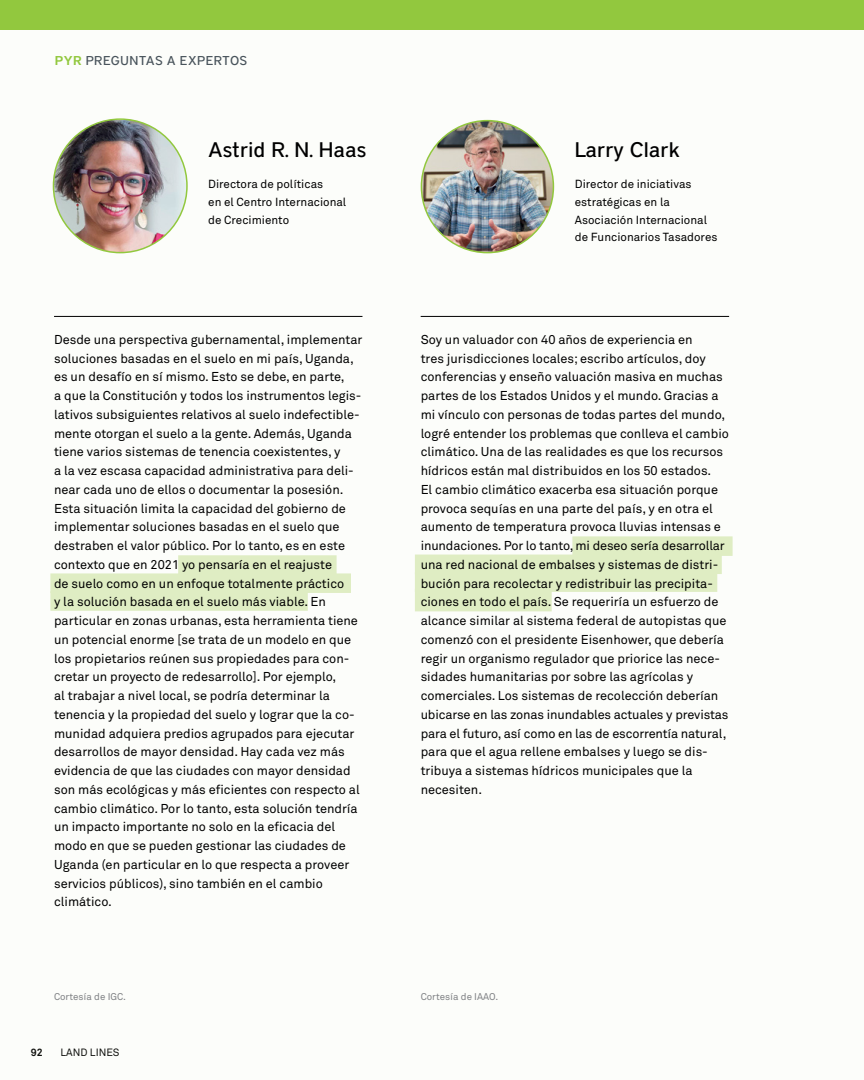
<style>
.page{position:relative;width:864px;height:1080px;background:#fcfdfa}
.page>*{position:absolute;margin:0;border:0;box-sizing:border-box;transform-origin:0 0}
.t1{font:500 21px "District";color:#000}
.t2{font:12.75px/18.8px "Akkurat Pro";color:#000}
.t3{font:500 12.75px "District";letter-spacing:.045em;color:#48535b}
.t4{font:11.7px/17.5px "Akkurat Pro";color:#000}
.t5{font:10.5px "Akkurat Pro";color:#000}
.t6{font:700 10.5px "Akkurat Pro";color:#000}
.t7{font:9.75px "Akkurat Pro";color:#808285}
.s1{font-weight:600;color:#92c83e}
</style>
<div class="page">
<div style="left:572px;top:536px;width:161px;height:20px;background:#dfedc3"></div>
<div style="left:415px;top:572px;width:302px;height:20px;background:#dfedc3"></div>
<div style="left:415px;top:555px;width:307px;height:19px;background:#dfedc3"></div>
<div style="left:415px;top:589px;width:137px;height:22px;background:#dfedc3"></div>
<div style="left:178px;top:555px;width:159px;height:20px;background:#dfedc3"></div>
<div style="left:50px;top:591px;width:258px;height:20px;background:#dfedc3"></div>
<div style="left:50px;top:573px;width:301px;height:20px;background:#dfedc3"></div>
<img style="left:53px;top:121px;width:134px;height:132px">
<img style="left:421px;top:121px;width:132px;height:132px;border-radius:66px">
<div style="left:0;top:0;width:864px;height:30px;background:#92c83e"></div>
<hr style="left:421px;top:316px;width:308px;height:1px;background:#000">
<hr style="left:54px;top:316px;width:308px;height:1px;background:#000">
<p class="t3" style="left:55px;top:53px;width:194px"><span class="s1">PYR</span> PREGUNTAS A EXPERTOS</p>
<h1 class="t1" style="left:208px;top:137px;width:160px">Astrid R. N. Haas</h1>
<p class="t4" style="left:208px;top:176px;width:140px">Directora de políticas<br>en el Centro Internacional de Crecimiento</p>
<p class="t2" style="left:54px;top:330px;width:310px">Desde una perspectiva gubernamental, implementar soluciones basadas en el suelo en mi país, Uganda, es un desafío en sí mismo. Esto se debe, en parte,<br>a que la Constitución y todos los instrumentos legis&shy;lativos subsiguientes relativos al suelo indefectible&shy;mente otorgan el suelo a la gente. Además, Uganda tiene varios sistemas de tenencia coexistentes, y<br>a la vez escasa capacidad administrativa para deli&shy;near cada uno de ellos o documentar la posesión.<br>Esta situación limita la capacidad del gobierno de implementar soluciones basadas en el suelo que destraben el valor público. Por lo tanto, es en este contexto que en 2021 yo pensaría en el reajuste<br>de suelo como en un enfoque totalmente práctico<br>y la solución basada en el suelo más viable. En particular en zonas urbanas, esta herramienta tiene un potencial enorme [se trata de un modelo en que los propietarios reúnen sus propiedades para con&shy;cretar un proyecto de redesarrollo]. Por ejemplo,<br>al trabajar a nivel local, se podría determinar la tenencia y la propiedad del suelo y lograr que la co&shy;munidad adquiera predios agrupados para ejecutar desarrollos de mayor densidad. Hay cada vez más evidencia de que las ciudades con mayor densidad son más ecológicas y más eficientes con respecto al cambio climático. Por lo tanto, esta solución tendría un impacto importante no solo en la eficacia del modo en que se pueden gestionar las ciudades de Uganda (en particular en lo que respecta a proveer servicios públicos), sino también en el cambio climático.</p>
<h1 class="t1" style="left:575px;top:137px;width:106px">Larry Clark</h1>
<p class="t4" style="left:575px;top:176px;width:144px">Director de iniciativas estratégicas en la<br>Asociación Internacional de Funcionarios Tasadores</p>
<p class="t2" style="left:421px;top:330px;width:310px">Soy un valuador con 40 años de experiencia en<br>tres jurisdicciones locales; escribo artículos, doy conferencias y enseño valuación masiva en muchas partes de los Estados Unidos y el mundo. Gracias a mi vínculo con personas de todas partes del mundo, logré entender los problemas que conlleva el cambio climático. Una de las realidades es que los recursos hídricos están mal distribuidos en los 50 estados.<br>El cambio climático exacerba esa situación porque provoca sequías en una parte del país, y en otra el aumento de temperatura provoca lluvias intensas e inundaciones. Por lo tanto, mi deseo sería desarrollar una red nacional de embalses y sistemas de distri&shy;bución para recolectar y redistribuir las precipita&shy;ciones en todo el país. Se requeriría un esfuerzo de alcance similar al sistema federal de autopistas que comenzó con el presidente Eisenhower, que debería regir un organismo regulador que priorice las nece&shy;sidades humanitarias por sobre las agrícolas y comerciales. Los sistemas de recolección deberían ubicarse en las zonas inundables actuales y previstas para el futuro, así como en las de escorrentía natural, para que el agua rellene embalses y luego se dis&shy;tribuya a sistemas hídricos municipales que la necesiten.</p>
<p class="t7" style="left:54px;top:991px;width:74px">Cortesía de IGC.</p>
<p class="t7" style="left:421px;top:990px;width:79px">Cortesía de IAAO.</p>
<p class="t6" style="left:31px;top:1046px;width:13px">92</p>
<p class="t5" style="left:60px;top:1047px;width:61px">LAND LINES</p>
</div>
